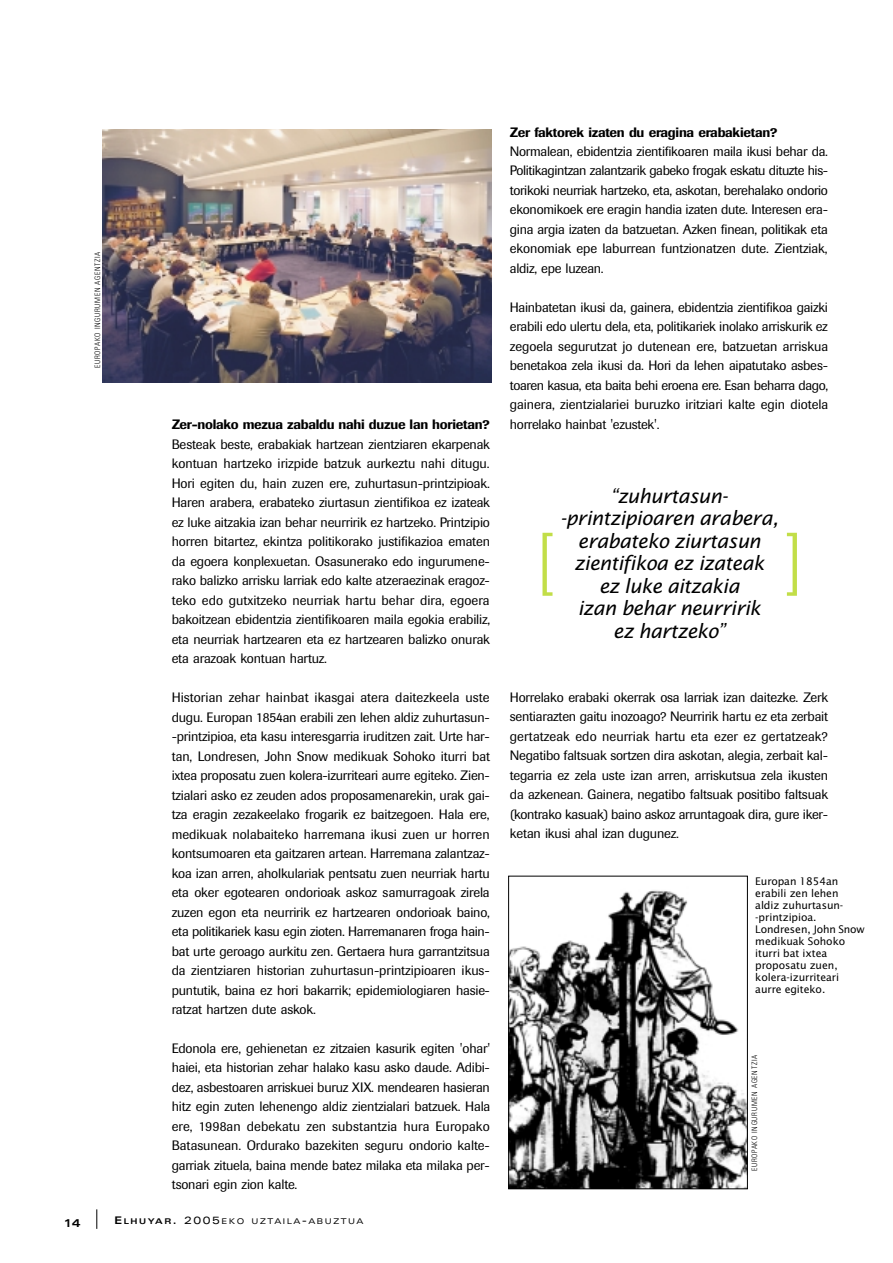
<style>
.page{position:relative;width:893px;height:1263px;background:#fff}
.page>*{position:absolute;margin:0;border:0;box-sizing:border-box;transform-origin:0 0}
.t1{font:300 condensed 72px "Univers";color:#c2de48}
.t2{font:italic 19.5px/22.5px "Lucida Sans";letter-spacing:-.025em;color:#000;text-align:center}
.t3{font:13.5px/19.5px "Imago";letter-spacing:-.015em;color:#000;text-align:justify}
.t4{font:500 13.5px "Imago";letter-spacing:-.02em;color:#000}
.t5{font:700 expanded 11.25px "Univers";color:#000}
.t6{font:10.5px/12px "Lucida Sans";letter-spacing:-.005em;color:#000}
.t7{font:expanded 7.8px "Univers";letter-spacing:.2em;color:#000}
.t8{font:300 condensed 7.5px "Univers";letter-spacing:.09em;color:#000}
.s1{font-weight:700;font-size:10.5px}
.s2{font-weight:700}
.s3{font-size:10.5px}
</style>
<div class="page">
<svg style="left:96px;top:1209px;width:1px;height:20px"></svg>
<img style="left:510px;top:890px;width:235px;height:297px">
<div style="left:508px;top:876px;width:239px;height:313px;border:1px solid #000"></div>
<img style="left:103px;top:129px;width:388px;height:254px">
<p class="t8" style="left:95px;top:368px;width:118px;rotate:-90deg">EUROPAKO INGURUMEN AGENTZIA</p>
<p class="t4" style="left:172px;top:419px;width:319px">Zer-nolako mezua zabaldu nahi duzue lan horietan?</p>
<p class="t3" style="left:172px;top:435px;width:320px">Besteak beste, erabakiak hartzean zientziaren ekarpenak kontuan hartzeko irizpide batzuk aurkeztu nahi ditugu.<br>Hori egiten du, hain zuzen ere, zuhurtasun-printzipioak.<br>Haren arabera, erabateko ziurtasun zientifikoa ez izateak ez luke aitzakia izan behar neurririk ez hartzeko. Printzipio horren bitartez, ekintza politikorako justifikazioa ematen da egoera konplexuetan. Osasunerako edo ingurumene&shy;rako balizko arrisku larriak edo kalte atzeraezinak eragoz&shy;teko edo gutxitzeko neurriak hartu behar dira, egoera bakoitzean ebidentzia zientifikoaren maila egokia erabiliz, eta neurriak hartzearen eta ez hartzearen balizko onurak eta arazoak kontuan hartuz.</p>
<p class="t3" style="left:172px;top:689px;width:320px">Historian zehar hainbat ikasgai atera daitezkeela uste dugu. Europan 1854an erabili zen lehen aldiz zuhurtasun--printzipioa, eta kasu interesgarria iruditzen zait. Urte har&shy;tan, Londresen, John Snow medikuak Sohoko iturri bat ixtea proposatu zuen kolera-izurriteari aurre egiteko. Zien&shy;tzialari asko ez zeuden ados proposamenarekin, urak gai&shy;tza eragin zezakeelako frogarik ez baitzegoen. Hala ere, medikuak nolabaiteko harremana ikusi zuen ur horren kontsumoaren eta gaitzaren artean. Harremana zalantzaz&shy;koa izan arren, aholkulariak pentsatu zuen neurriak hartu eta oker egotearen ondorioak askoz samurragoak zirela zuzen egon eta neurririk ez hartzearen ondorioak baino, eta politikariek kasu egin zioten. Harremanaren froga hain&shy;bat urte geroago aurkitu zen. Gertaera hura garrantzitsua da zientziaren historian zuhurtasun-printzipioaren ikus&shy;puntutik, baina ez hori bakarrik; epidemiologiaren hasie&shy;ratzat hartzen dute askok.</p>
<p class="t3" style="left:172px;top:1040px;width:320px">Edonola ere, gehienetan ez zitzaien kasurik egiten 'ohar' haiei, eta historian zehar halako kasu asko daude. Adibi&shy;dez, asbestoaren arriskuei buruz XIX. mendearen hasieran hitz egin zuten lehenengo aldiz zientzialari batzuek. Hala ere, 1998an debekatu zen substantzia hura Europako Batasunean. Ordurako bazekiten seguru ondorio kalte&shy;garriak zituela, baina mende batez milaka eta milaka per&shy;tsonari egin zion kalte.</p>
<p class="t5" style="left:64px;top:1219px;width:18px">14</p>
<p class="t7" style="left:114px;top:1219px;width:250px"><span class="s1">E</span><span class="s2">LHUYAR</span><span class="s1">.</span> <span class="s3">2005</span>EKO UZTAILA<span class="s3">-</span>ABUZTUA</p>
<p class="t4" style="left:510px;top:127px;width:269px">Zer faktorek izaten du eragina erabakietan?</p>
<p class="t3" style="left:510px;top:143px;width:320px">Normalean, ebidentzia zientifikoaren maila ikusi behar da.<br>Politikagintzan zalantzarik gabeko frogak eskatu dituzte his&shy;torikoki neurriak hartzeko, eta, askotan, berehalako ondorio ekonomikoek ere eragin handia izaten dute. Interesen era&shy;gina argia izaten da batzuetan. Azken finean, politikak eta ekonomiak epe laburrean funtzionatzen dute. Zientziak, aldiz, epe luzean.</p>
<p class="t3" style="left:510px;top:299px;width:320px">Hainbatetan ikusi da, gainera, ebidentzia zientifikoa gaizki erabili edo ulertu dela, eta, politikariek inolako arriskurik ez zegoela segurutzat jo dutenean ere, batzuetan arriskua benetakoa zela ikusi da. Hori da lehen aipatutako asbes&shy;toaren kasua, eta baita behi eroena ere. Esan beharra dago, gainera, zientzialariei buruzko iritziari kalte egin diotela horrelako hainbat 'ezustek'.</p>
<h2 class="t2" style="left:560px;top:486px;width:219px">“zuhurtasun--printzipioaren arabera, erabateko ziurtasun zientifikoa ez izateak<br>ez luke aitzakia<br>izan behar neurririk<br>ez hartzeko”</h2>
<h1 class="t1" style="left:539px;top:534px;width:17px">[</h1>
<h1 class="t1" style="left:784px;top:534px;width:17px">]</h1>
<p class="t3" style="left:510px;top:689px;width:320px">Horrelako erabaki okerrak osa larriak izan daitezke. Zerk sentiarazten gaitu inozoago? Neurririk hartu ez eta zerbait gertatzeak edo neurriak hartu eta ezer ez gertatzeak?<br>Negatibo faltsuak sortzen dira askotan, alegia, zerbait kal&shy;tegarria ez zela uste izan arren, arriskutsua zela ikusten da azkenean. Gainera, negatibo faltsuak positibo faltsuak (kontrako kasuak) baino askoz arruntagoak dira, gure iker&shy;ketan ikusi ahal izan dugunez.</p>
<p class="t6" style="left:755px;top:876px;width:111px">Europan 1854an erabili zen lehen aldiz zuhurtasun--printzipioa.<br>Londresen, John Snow medikuak Sohoko iturri bat ixtea proposatu zuen, kolera-izurriteari aurre egiteko.</p>
<p class="t8" style="left:751px;top:1171px;width:118px;rotate:-90deg">EUROPAKO INGURUMEN AGENTZIA</p>
</div>
